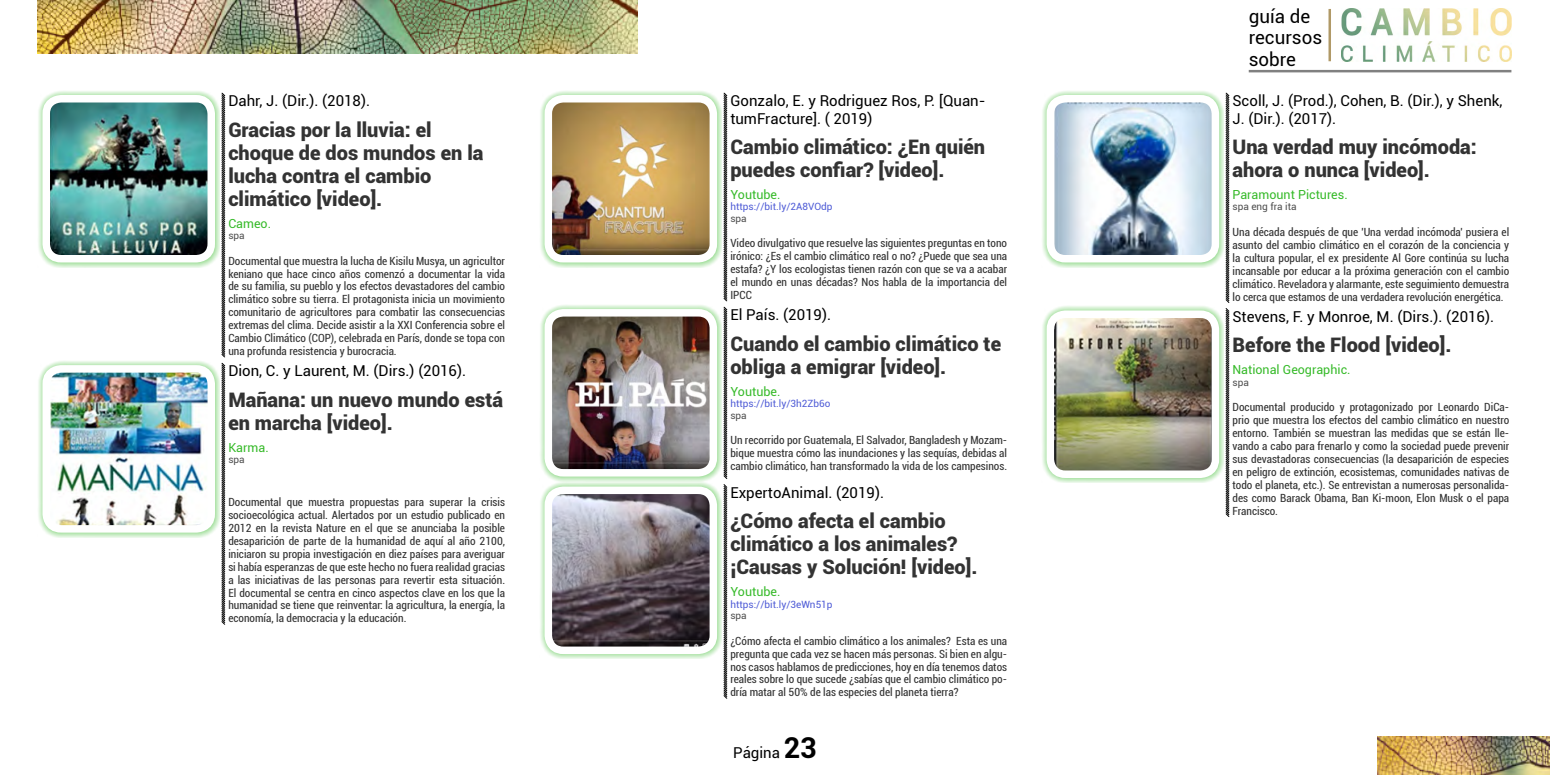
<style>
.page{position:relative;width:1550px;height:775px;background:#fff}
.page>*{position:absolute;margin:0;border:0;box-sizing:border-box;transform-origin:0 0}
.t1{font:900 20px/23px "Roboto";color:#333}
.t2{font:18.75px/21.2px "Roboto";color:#000}
.t3{font:15px/17.2px "Roboto";color:#000}
.t4{font:12.5px "Roboto";color:#36ba29}
.t5{font:condensed 11.25px/12.9px "Roboto";color:#333;text-align:justify}
.t6{font:10px "Roboto";color:#4f5cd6}
.t7{font:10px "Roboto";color:#4f4f4f}
.s1{font-weight:700;font-size:28.75px}
</style>
<div class="page">
<img style="left:38px;top:0;width:600px;height:53px">
<img style="left:1378px;top:736px;width:172px;height:39px">
<img style="left:1342px;top:9px;width:169px;height:52px">
<hr style="left:1329px;top:9px;width:2px;height:52px;background:#b09967">
<hr style="left:1249px;top:70px;width:262px;height:2px;background:#808080">
<svg style="left:221px;top:92px;width:5px;height:533px;background:#838383"></svg>
<div style="left:38px;top:358px;width:185px;height:5px;background:#fff"></div>
<div style="left:223px;top:358px;width:287px;height:5px;background:#fff"></div>
<div style="left:37px;top:90px;width:183px;height:178px;background:#36ba29;opacity:.75"></div>
<img style="left:51px;top:104px;width:160px;height:155px">
<div style="left:42px;top:95px;width:173px;height:167px;border:8px solid #fff;border-radius:15px"></div>
<div style="left:37px;top:360px;width:183px;height:178px;background:#36ba29;opacity:.75"></div>
<img style="left:51px;top:374px;width:155px;height:150px">
<div style="left:42px;top:365px;width:173px;height:168px;border:8px solid #fff;border-radius:15px"></div>
<svg style="left:723px;top:92px;width:5px;height:607px;background:#838383"></svg>
<div style="left:540px;top:302px;width:185px;height:5px;background:#fff"></div>
<div style="left:725px;top:302px;width:287px;height:5px;background:#fff"></div>
<div style="left:540px;top:479px;width:185px;height:5px;background:#fff"></div>
<div style="left:725px;top:479px;width:287px;height:5px;background:#fff"></div>
<div style="left:539px;top:90px;width:183px;height:178px;background:#36ba29;opacity:.75"></div>
<img style="left:548px;top:104px;width:165px;height:155px">
<div style="left:545px;top:95px;width:172px;height:167px;border:8px solid #fff;border-radius:15px"></div>
<div style="left:539px;top:304px;width:183px;height:178px;background:#36ba29;opacity:.75"></div>
<img style="left:548px;top:318px;width:160px;height:155px">
<div style="left:545px;top:309px;width:172px;height:168px;border:8px solid #fff;border-radius:15px"></div>
<div style="left:539px;top:482px;width:183px;height:177px;background:#36ba29;opacity:.75"></div>
<img style="left:548px;top:491px;width:160px;height:159px">
<div style="left:545px;top:487px;width:172px;height:167px;border:8px solid #fff;border-radius:15px"></div>
<svg style="left:1225px;top:92px;width:5px;height:425px;background:#838383"></svg>
<div style="left:1042px;top:303px;width:186px;height:5px;background:#fff"></div>
<div style="left:1228px;top:303px;width:286px;height:5px;background:#fff"></div>
<div style="left:1041px;top:90px;width:183px;height:178px;background:#36ba29;opacity:.75"></div>
<img style="left:1056px;top:104px;width:159px;height:155px">
<div style="left:1047px;top:95px;width:172px;height:167px;border:8px solid #fff;border-radius:15px"></div>
<div style="left:1041px;top:305px;width:183px;height:178px;background:#36ba29;opacity:.75"></div>
<img style="left:1056px;top:319px;width:154px;height:150px">
<div style="left:1047px;top:310px;width:172px;height:168px;border:8px solid #fff;border-radius:15px"></div>
<h3 class="t3" style="left:228px;top:92px;width:143px">Dahr, J. (Dir.). (2018).</h3>
<h1 class="t1" style="left:228px;top:117px;width:257px">Gracias por la lluvia: el choque de dos mundos en la lucha contra el cambio climático [video].</h1>
<p class="t4" style="left:228px;top:214px;width:44px">Cameo.</p>
<p class="t7" style="left:228px;top:229px;width:18px">spa</p>
<p class="t5" style="left:228px;top:254px;width:278px">Documental que muestra la lucha de Kisilu Musya, un agricultor keniano que hace cinco años comenzó a documentar la vida de su familia, su pueblo y los efectos devastadores del cambio climático sobre su tierra. El protagonista inicia un movimiento comunitario de agricultores para combatir las consecuencias extremas del clima. Decide asistir a la XXI Conferencia sobre el Cambio Climático (COP), celebrada en París, donde se topa con una profunda resistencia y burocracia.</p>
<h3 class="t3" style="left:228px;top:362px;width:239px">Dion, C. y Laurent, M. (Dirs.) (2016).</h3>
<h1 class="t1" style="left:228px;top:387px;width:276px">Mañana: un nuevo mundo está en marcha [video].</h1>
<p class="t4" style="left:228px;top:439px;width:42px">Karma.</p>
<p class="t7" style="left:228px;top:453px;width:18px">spa</p>
<p class="t5" style="left:228px;top:495px;width:278px">Documental que muestra propuestas para superar la crisis socioecológica actual. Alertados por un estudio publicado en 2012 en la revista Nature en el que se anunciaba la posible desaparición de parte de la humanidad de aquí al año 2100, iniciaron su propia investigación en diez países para averiguar si había esperanzas de que este hecho no fuera realidad gracias a las iniciativas de las personas para revertir esta situación.<br>El documental se centra en cinco aspectos clave en los que la humanidad se tiene que reinventar: la agricultura, la energía, la economía, la democracia y la educación.</p>
<h3 class="t3" style="left:730px;top:92px;width:257px">Gonzalo, E. y Rodriguez Ros, P. [Quan&shy;tumFracture]. ( 2019)</h3>
<h1 class="t1" style="left:730px;top:135px;width:256px">Cambio climático: ¿En quién puedes confiar? [video].</h1>
<p class="t4" style="left:730px;top:186px;width:52px">Youtube.</p>
<p class="t6" style="left:730px;top:200px;width:104px">https://bit.ly/2A8VOdp</p>
<p class="t7" style="left:730px;top:211px;width:18px">spa</p>
<p class="t5" style="left:730px;top:236px;width:278px">Video divulgativo que resuelve las siguientes preguntas en tono irónico: ¿Es el cambio climático real o no? ¿Puede que sea una estafa? ¿Y los ecologistas tienen razón con que se va a acabar el mundo en unas décadas? Nos habla de la importancia del IPCC</p>
<h3 class="t3" style="left:730px;top:306px;width:102px">El País. (2019).</h3>
<h1 class="t1" style="left:730px;top:331px;width:272px">Cuando el cambio climático te obliga a emigrar [video].</h1>
<p class="t4" style="left:730px;top:382px;width:52px">Youtube.</p>
<p class="t6" style="left:730px;top:397px;width:102px">https://bit.ly/3h2Zb6o</p>
<p class="t7" style="left:730px;top:408px;width:18px">spa</p>
<p class="t5" style="left:730px;top:433px;width:278px">Un recorrido por Guatemala, El Salvador, Bangladesh y Mozam&shy;bique muestra cómo las inundaciones y las sequías, debidas al cambio climático, han transformado la vida de los campesinos.</p>
<h3 class="t3" style="left:730px;top:483px;width:155px">ExpertoAnimal. (2019).</h3>
<h1 class="t1" style="left:730px;top:509px;width:249px">¿Cómo afecta el cambio climático a los animales? ¡Causas y Solución! [video].</h1>
<p class="t4" style="left:730px;top:583px;width:52px">Youtube.</p>
<p class="t6" style="left:730px;top:597px;width:104px">https://bit.ly/3eWn51p</p>
<p class="t7" style="left:730px;top:609px;width:18px">spa</p>
<p class="t5" style="left:730px;top:634px;width:278px">¿Cómo afecta el cambio climático a los animales? Esta es una pregunta que cada vez se hacen más personas. Si bien en algu&shy;nos casos hablamos de predicciones, hoy en día tenemos datos reales sobre lo que sucede ¿sabías que el cambio climático po&shy;dría matar al 50% de las especies del planeta tierra?</p>
<h3 class="t3" style="left:733px;top:743px;width:85px">Página <span class="s1">23</span></h3>
<h2 class="t2" style="left:1249px;top:5px;width:75px">guía de recursos sobre</h2>
<h3 class="t3" style="left:1232px;top:92px;width:272px">Scoll, J. (Prod.), Cohen, B. (Dir.), y Shenk,<br>J. (Dir.). (2017).</h3>
<h1 class="t1" style="left:1232px;top:135px;width:246px">Una verdad muy incómoda: ahora o nunca [video].</h1>
<p class="t4" style="left:1232px;top:186px;width:117px">Paramount Pictures.</p>
<p class="t7" style="left:1232px;top:200px;width:66px">spa eng fra ita</p>
<p class="t5" style="left:1232px;top:225px;width:278px">Una década después de que 'Una verdad incómoda' pusiera el asunto del cambio climático en el corazón de la conciencia y la cultura popular, el ex presidente Al Gore continúa su lucha incansable por educar a la próxima generación con el cambio climático. Reveladora y alarmante, este seguimiento demuestra lo cerca que estamos de una verdadera revolución energética.</p>
<h3 class="t3" style="left:1232px;top:307px;width:263px">Stevens, F. y Monroe, M. (Dirs.). (2016).</h3>
<h1 class="t1" style="left:1232px;top:333px;width:220px">Before the Flood [video].</h1>
<p class="t4" style="left:1232px;top:361px;width:120px">National Geographic.</p>
<p class="t7" style="left:1232px;top:375px;width:18px">spa</p>
<p class="t5" style="left:1232px;top:400px;width:278px">Documental producido y protagonizado por Leonardo DiCa&shy;prio que muestra los efectos del cambio climático en nuestro entorno. También se muestran las medidas que se están lle&shy;vando a cabo para frenarlo y como la sociedad puede prevenir sus devastadoras consecuencias (la desaparición de especies en peligro de extinción, ecosistemas, comunidades nativas de todo el planeta, etc.). Se entrevistan a numerosas personalida&shy;des como Barack Obama, Ban Ki-moon, Elon Musk o el papa Francisco.</p>
</div>
